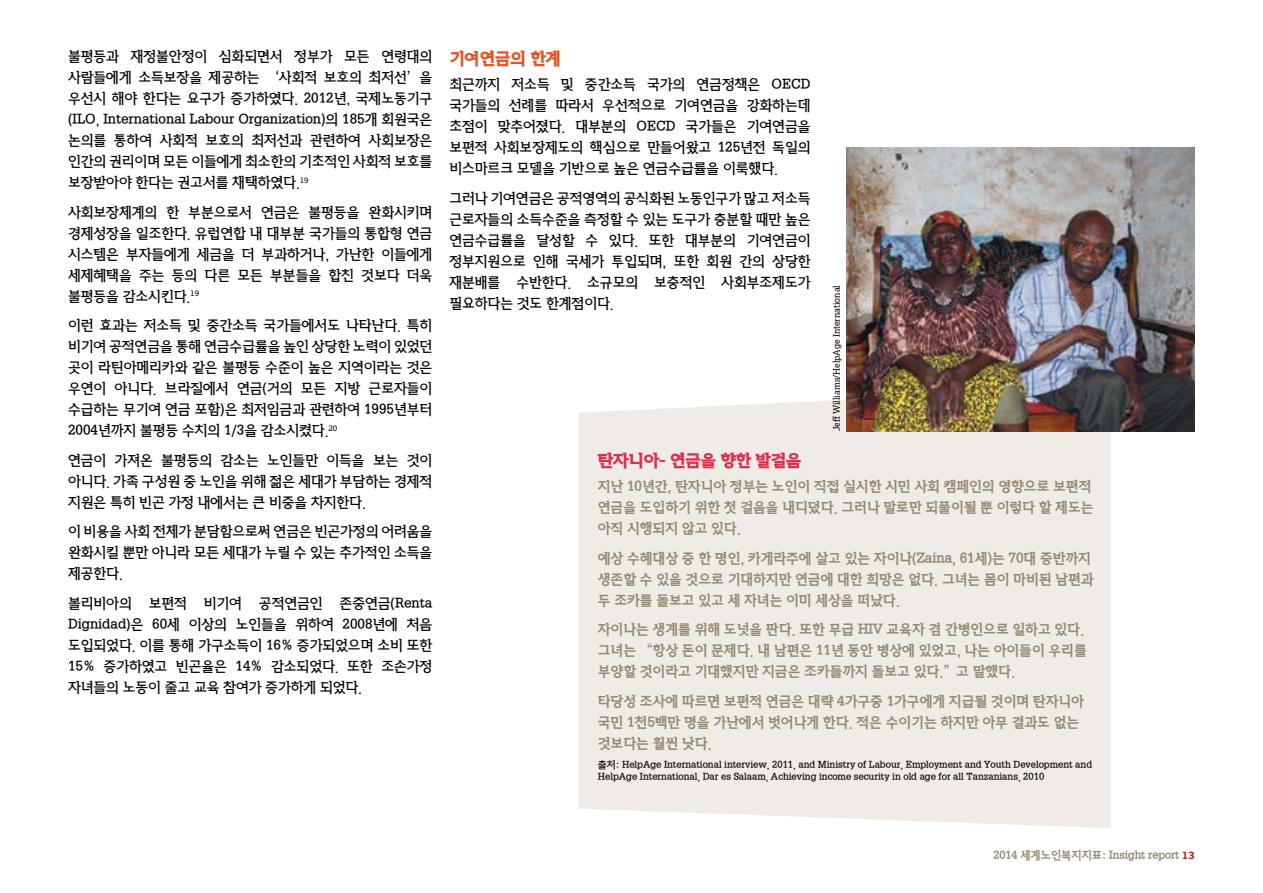
<style>
.page{position:relative;width:1263px;height:893px;background:#fff}
.page>*{position:absolute;margin:0;border:0;box-sizing:border-box;transform-origin:0 0}
.t1{font:18px "San Bk X";color:#e12d4e}
.t2{font:18px "San Bk X";color:#e45426}
.t3{font:15px/21px "San Bk M";color:#000;text-align:justify}
.t4{font:15px/21px "San Bk B";color:#948974}
.t5{font:12px "San Bk B";color:#948974}
.t6{font:10.5px/12px "San Bk M";color:#000}
.t7{font:9px "Lexia";color:#000}
.s1{font-family:"Lexia X Bold";font-size:10.8px;color:#b72d25}
</style>
<div class="page">
<div style="left:578px;top:400px;width:533px;height:428px;background:#efebe6"></div>
<img style="left:846px;top:148px;width:349px;height:283px">
<p class="t3" style="left:68px;top:46px;width:366px">불평등과 재정불안정이 심화되면서 정부가 모든 연령대의 사람들에게 소득보장을 제공하는 ‘사회적 보호의 최저선’을 우선시 해야 한다는 요구가 증가하였다. 2012년, 국제노동기구 (ILO, International Labour Organization)의 185개 회원국은 논의를 통하여 사회적 보호의 최저선과 관련하여 사회보장은 인간의 권리이며 모든 이들에게 최소한의 기초적인 사회적 보호를 보장받아야 한다는 권고서를 채택하였다.<sup>19</sup></p>
<p class="t3" style="left:68px;top:202px;width:366px">사회보장체계의 한 부분으로서 연금은 불평등을 완화시키며 경제성장을 일조한다. 유럽연합 내 대부분 국가들의 통합형 연금 시스템은 부자들에게 세금을 더 부과하거나, 가난한 이들에게 세제혜택을 주는 등의 다른 모든 부분들을 합친 것보다 더욱 불평등을 감소시킨다.<sup>19</sup></p>
<p class="t3" style="left:68px;top:315px;width:366px">이런 효과는 저소득 및 중간소득 국가들에서도 나타난다. 특히 비기여 공적연금을 통해 연금수급률을 높인 상당한 노력이 있었던 곳이 라틴아메리카와 같은 불평등 수준이 높은 지역이라는 것은 우연이 아니다. 브라질에서 연금(거의 모든 지방 근로자들이 수급하는 무기여 연금 포함)은 최저임금과 관련하여 1995년부터 2004년까지 불평등 수치의 1/3을 감소시켰다.<sup>20</sup></p>
<p class="t3" style="left:68px;top:450px;width:366px">연금이 가져온 불평등의 감소는 노인들만 이득을 보는 것이 아니다. 가족 구성원 중 노인을 위해 젊은 세대가 부담하는 경제적 지원은 특히 빈곤 가정 내에서는 큰 비중을 차지한다.</p>
<p class="t3" style="left:68px;top:521px;width:366px">이 비용을 사회 전체가 분담함으로써 연금은 빈곤가정의 어려움을 완화시킬 뿐만 아니라 모든 세대가 누릴 수 있는 추가적인 소득을 제공한다.</p>
<p class="t3" style="left:68px;top:593px;width:366px">볼리비아의 보편적 비기여 공적연금인 존중연금(Renta Dignidad)은 60세 이상의 노인들을 위하여 2008년에 처음 도입되었다. 이를 통해 가구소득이 16% 증가되었으며 소비 또한 15% 증가하였고 빈곤율은 14% 감소되었다. 또한 조손가정 자녀들의 노동이 줄고 교육 참여가 증가하게 되었다.</p>
<p class="t2" style="left:449px;top:50px;width:113px">기여연금의 한계</p>
<p class="t3" style="left:449px;top:74px;width:363px">최근까지 저소득 및 중간소득 국가의 연금정책은 OECD 국가들의 선례를 따라서 우선적으로 기여연금을 강화하는데 초점이 맞추어졌다. 대부분의 OECD 국가들은 기여연금을 보편적 사회보장제도의 핵심으로 만들어왔고 125년전 독일의 비스마르크 모델을 기반으로 높은 연금수급률을 이룩했다.</p>
<p class="t3" style="left:449px;top:188px;width:363px">그러나 기여연금은 공적영역의 공식화된 노동인구가 많고 저소득 근로자들의 소득수준을 측정할 수 있는 도구가 충분할 때만 높은 연금수급률을 달성할 수 있다. 또한 대부분의 기여연금이 정부지원으로 인해 국세가 투입되며, 또한 회원 간의 상당한 재분배를 수반한다. 소규모의 보충적인 사회부조제도가 필요하다는 것도 한계점이다.</p>
<p class="t7" style="left:831px;top:431px;width:148px;rotate:-90deg">Jeff Williams/HelpAge International</p>
<p class="t1" style="left:598px;top:452px;width:205px">탄자니아- 연금을 향한 발걸음</p>
<p class="t4" style="left:598px;top:476px;width:497px">지난 10년간, 탄자니아 정부는 노인이 직접 실시한 시민 사회 캠페인의 영향으로 보편적 연금을 도입하기 위한 첫 걸음을 내디뎠다. 그러나 말로만 되풀이될 뿐 이렇다 할 제도는 아직 시행되지 않고 있다.</p>
<p class="t4" style="left:598px;top:548px;width:497px">예상 수혜대상 중 한 명인, 카게라주에 살고 있는 자이나(Zaina, 61세)는 70대 중반까지 생존할 수 있을 것으로 기대하지만 연금에 대한 희망은 없다. 그녀는 몸이 마비된 남편과 두 조카를 돌보고 있고 세 자녀는 이미 세상을 떠났다.</p>
<p class="t4" style="left:598px;top:619px;width:490px">자이나는 생계를 위해 도넛을 판다. 또한 무급 HIV 교육자 겸 간병인으로 일하고 있다. 그녀는 “항상 돈이 문제다. 내 남편은 11년 동안 병상에 있었고, 나는 아이들이 우리를 부양할 것이라고 기대했지만 지금은 조카들까지 돌보고 있다.”고 말했다.</p>
<p class="t4" style="left:598px;top:691px;width:488px">타당성 조사에 따르면 보편적 연금은 대략 4가구중 1가구에게 지급될 것이며 탄자니아 국민 1천5백만 명을 가난에서 벗어나게 한다. 적은 수이기는 하지만 아무 결과도 없는 것보다는 훨씬 낫다.</p>
<p class="t6" style="left:598px;top:759px;width:496px">출처: HelpAge International interview, 2011, and Ministry of Labour, Employment and Youth Development and<br>HelpAge International, Dar es Salaam, Achieving income security in old age for all Tanzanians, 2010</p>
<p class="t5" style="left:993px;top:849px;width:203px">2014 세계노인복지지표: Insight report <span class="s1">13</span></p>
</div>
